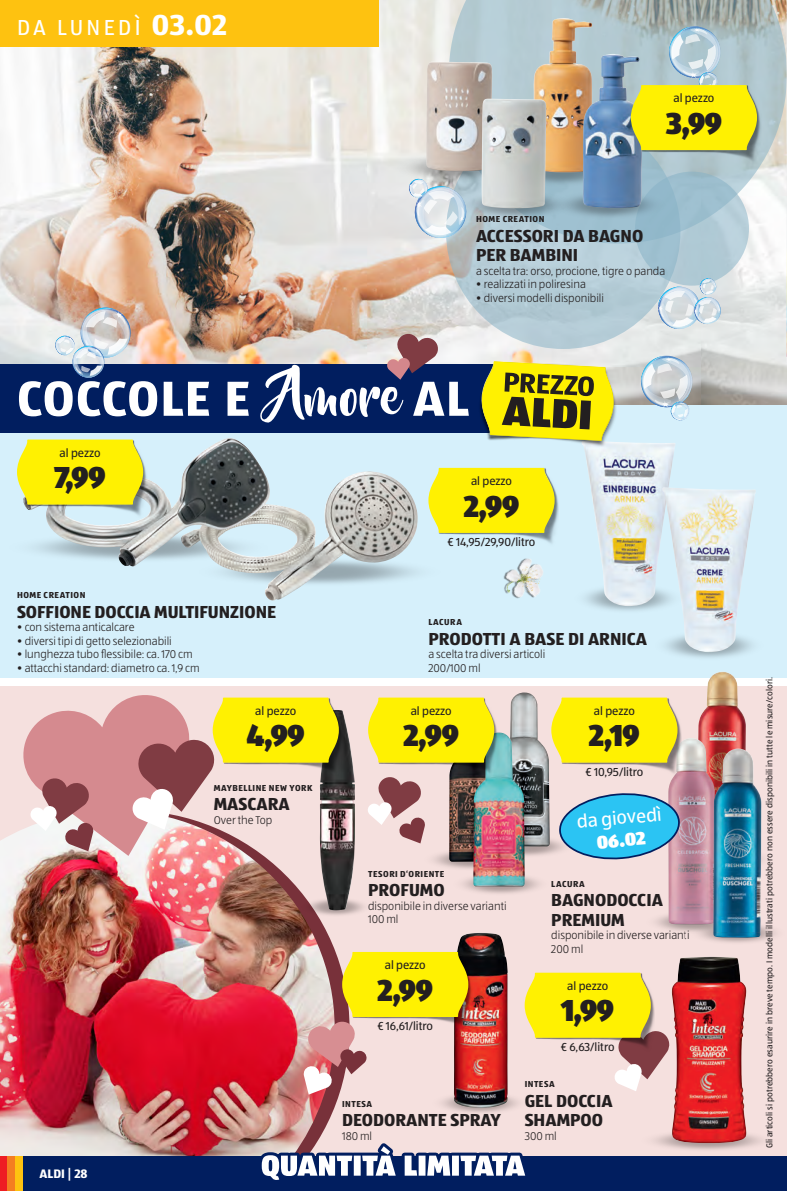
<style>
.page{position:relative;width:787px;height:1191px;background:#fff}
.page>*{position:absolute;margin:0;border:0;box-sizing:border-box;transform-origin:0 0}
.t1{font:700 51px "ALDISUEDOT";letter-spacing:.025em;color:#fff}
.t2{font:900 31.5px "ALDISUEDOT";letter-spacing:-.03em;color:#231f20;scale:.95 1}
.t3{font:22.5px "ALDISUEDOT";letter-spacing:.15em;color:#fff}
.t4{font:18.9px/22.8px "ALDISUEDOT";color:#fff;text-align:center}
.co_Produktname{font:700 18px/19.5px "ALDISUEDOT";color:#231f20}
.t5{font:700 12.75px "ALDISUEDOT";letter-spacing:.01em;color:#fff}
.t6{font:12px "ALDISUEDOT";color:#231f20}
.co_Produktname-2{font:300 11.7px "ALDISUEDOT";color:#231f20}
.co_Fliesstext{font:300 11.7px "ALDISUEDOT";color:#231f20}
.co_Markennamen{font:700 9px "ALDISUEDOT";letter-spacing:.06em;color:#231f20}
.t7{font:8.85px "ALDISUEDOT";letter-spacing:.01em;color:#231f20}
.s1{font-weight:700;font-size:30px}
.s2{font-family:"Beyond The Mountains";font-weight:400}
.s3{font-weight:900}
</style>
<div class="page">
<div style="left:0;top:393px;width:787px;height:285px;background:#d6f0fb"></div>
<div style="left:0;top:687px;width:787px;height:470px;background:#f5e0de"></div>
<img style="left:503px;top:558px;width:40px;height:41px">
<img style="left:0;top:831px;width:334px;height:326px">
<svg style="left:368px;top:777px;width:57px;height:66px"></svg>
<img style="left:0;top:0;width:701px;height:404px">
<svg style="left:619px;top:336px;width:30px;height:9px"></svg>
<svg style="left:638px;top:356px;width:57px;height:65px"></svg>
<svg style="left:449px;top:0;width:337px;height:243px;background:#bbcacd"></svg>
<svg style="left:446px;top:115px;width:234px;height:234px;background:#b2c9d4"></svg>
<svg style="left:635px;top:172px;width:114px;height:114px;background:#a5c3d1"></svg>
<svg style="left:655px;top:278px;width:67px;height:53px;background:#d0dde4"></svg>
<svg style="left:647px;top:7px;width:31px;height:9px"></svg>
<svg style="left:786px;top:357px;width:1px;height:48px"></svg>
<img style="left:786px;top:0;width:1px;height:357px">
<img style="left:222px;top:471px;width:196px;height:130px">
<img style="left:581px;top:442px;width:94px;height:164px">
<img style="left:35px;top:438px;width:235px;height:129px">
<img style="left:24px;top:439px;width:123px;height:79px">
<svg style="left:17px;top:439px;width:126px;height:66px;background:#f8ed13"></svg>
<img style="left:298px;top:897px;width:66px;height:20px">
<img style="left:320px;top:713px;width:35px;height:197px">
<img style="left:442px;top:1090px;width:76px;height:23px">
<img style="left:454px;top:933px;width:53px;height:175px">
<img style="left:671px;top:956px;width:75px;height:187px">
<svg style="left:524px;top:972px;width:145px;height:119px"></svg>
<img style="left:761px;top:846px;width:1px;height:18px">
<img style="left:697px;top:671px;width:49px;height:77px">
<img style="left:668px;top:738px;width:46px;height:186px">
<img style="left:685px;top:920px;width:91px;height:23px">
<img style="left:713px;top:748px;width:48px;height:189px">
<div style="left:0;top:365px;width:497px;height:68px;background:#011e5f"></div>
<img style="left:470px;top:353px;width:154px;height:99px">
<svg style="left:481px;top:361px;width:133px;height:80px;background:#b7b023"></svg>
<svg style="left:155px;top:284px;width:14px;height:33px"></svg>
<svg style="left:160px;top:339px;width:9px;height:26px"></svg>
<img style="left:54px;top:307px;width:80px;height:71px">
<svg style="left:408px;top:184px;width:58px;height:54px"></svg>
<img style="left:524px;top:834px;width:34px;height:24px">
<img style="left:510px;top:692px;width:39px;height:154px">
<img style="left:434px;top:852px;width:39px;height:17px">
<img style="left:449px;top:776px;width:24px;height:85px">
<img style="left:463px;top:872px;width:76px;height:22px">
<img style="left:473px;top:732px;width:51px;height:154px">
<img style="left:339px;top:710px;width:4px;height:66px">
<svg style="left:19px;top:695px;width:320px;height:161px"></svg>
<img style="left:379px;top:720px;width:119px;height:56px">
<svg style="left:368px;top:697px;width:126px;height:66px;background:#faed11"></svg>
<img style="left:562px;top:718px;width:119px;height:58px">
<svg style="left:551px;top:697px;width:126px;height:66px;background:#fbed12"></svg>
<img style="left:468px;top:952px;width:4px;height:78px">
<svg style="left:303px;top:951px;width:165px;height:143px"></svg>
<svg style="left:387px;top:333px;width:52px;height:47px"></svg>
<img style="left:546px;top:172px;width:37px;height:15px">
<img style="left:533px;top:18px;width:59px;height:154px">
<img style="left:393px;top:152px;width:88px;height:32px">
<img style="left:426px;top:62px;width:66px;height:109px">
<img style="left:454px;top:189px;width:93px;height:31px">
<img style="left:481px;top:99px;width:65px;height:109px">
<img style="left:547px;top:189px;width:122px;height:31px">
<img style="left:583px;top:54px;width:59px;height:154px">
<img style="left:631px;top:85px;width:130px;height:78px">
<svg style="left:631px;top:26px;width:126px;height:124px;background:#d5d969"></svg>
<img style="left:662px;top:487px;width:94px;height:165px">
<img style="left:439px;top:488px;width:119px;height:56px">
<svg style="left:428px;top:467px;width:126px;height:66px;background:#f9ee14"></svg>
<svg style="left:558px;top:791px;width:122px;height:70px"></svg>
<div style="left:0;top:1157px;width:787px;height:34px;background:#011e5f"></div>
<div style="left:0;top:1157px;width:22px;height:34px;background:#ee1d23"></div>
<div style="left:7px;top:1157px;width:15px;height:34px;background:#f47d21"></div>
<div style="left:15px;top:1157px;width:7px;height:34px;background:#fec210"></div>
<svg style="left:256px;top:1129px;width:276px;height:51px"></svg>
<div style="left:0;top:0;width:378px;height:47px;background:#fec210"></div>
<p class="t3" style="left:17px;top:13px;width:211px">DA LUNEDÌ <span class="s1">03.02</span></p>
<p class="t6" style="left:673px;top:90px;width:42px">al pezzo</p>
<p class="t2" style="left:666px;top:101px;width:61px">3,99</p>
<p class="co_Markennamen" style="left:476px;top:213px;width:70px">HOME CREATION</p>
<p class="co_Produktname" style="left:476px;top:225px;width:169px">ACCESSORI DA BAGNO</p>
<p class="co_Produktname" style="left:476px;top:245px;width:104px">PER BAMBINI</p>
<p class="co_Produktname-2" style="left:476px;top:263px;width:191px">a scelta tra: orso, procione, tigre o panda</p>
<p class="co_Produktname-2" style="left:476px;top:277px;width:111px">• realizzati in poliresina</p>
<p class="co_Produktname-2" style="left:476px;top:290px;width:130px">• diversi modelli disponibili</p>
<p class="t1" style="left:17px;top:364px;width:453px">COCCOLE E <span class="s2">Amore</span> AL</p>
<p class="t6" style="left:60px;top:445px;width:42px">al pezzo</p>
<p class="t2" style="left:54px;top:455px;width:55px">7,99</p>
<p class="co_Markennamen" style="left:17px;top:589px;width:70px">HOME CREATION</p>
<p class="co_Produktname" style="left:17px;top:601px;width:261px">SOFFIONE DOCCIA MULTIFUNZIONE</p>
<p class="co_Produktname-2" style="left:17px;top:620px;width:119px">• con sistema anticalcare</p>
<p class="co_Produktname-2" style="left:17px;top:633px;width:156px">• diversi tipi di getto selezionabili</p>
<p class="co_Produktname-2" style="left:17px;top:647px;width:177px">• lunghezza tubo flessibile: ca. 170 cm</p>
<p class="co_Produktname-2" style="left:17px;top:660px;width:184px">• attacchi standard: diametro ca. 1,9 cm</p>
<p class="t6" style="left:255px;top:703px;width:42px">al pezzo</p>
<p class="t2" style="left:246px;top:713px;width:63px">4,99</p>
<p class="co_Markennamen" style="left:214px;top:781px;width:100px">MAYBELLINE NEW YORK</p>
<p class="co_Produktname" style="left:214px;top:794px;width:78px">MASCARA</p>
<p class="co_Fliesstext" style="left:214px;top:812px;width:60px">Over the Top</p>
<p class="t5" style="left:39px;top:1165px;width:50px">ALDI | 28</p>
<p class="t6" style="left:471px;top:473px;width:42px">al pezzo</p>
<p class="t2" style="left:464px;top:484px;width:60px">2,99</p>
<p class="t6" style="left:447px;top:534px;width:89px">€ 14,95/29,90/litro</p>
<p class="co_Markennamen" style="left:428px;top:616px;width:35px">LACURA</p>
<p class="co_Produktname" style="left:428px;top:628px;width:220px">PRODOTTI A BASE DI ARNICA</p>
<p class="co_Fliesstext" style="left:428px;top:647px;width:118px">a scelta tra diversi articoli</p>
<p class="co_Fliesstext" style="left:428px;top:660px;width:54px">200/100 ml</p>
<p class="t6" style="left:411px;top:703px;width:42px">al pezzo</p>
<p class="t2" style="left:403px;top:713px;width:60px">2,99</p>
<p class="co_Markennamen" style="left:368px;top:867px;width:78px">TESORI D‘ORIENTE</p>
<p class="co_Produktname" style="left:368px;top:880px;width:78px">PROFUMO</p>
<p class="co_Fliesstext" style="left:368px;top:898px;width:140px">disponibile in diverse varianti</p>
<p class="co_Fliesstext" style="left:368px;top:912px;width:32px">100 ml</p>
<p class="t6" style="left:385px;top:957px;width:42px">al pezzo</p>
<p class="t2" style="left:377px;top:968px;width:60px">2,99</p>
<p class="t6" style="left:377px;top:1018px;width:57px">€ 16,61/litro</p>
<p class="co_Markennamen" style="left:342px;top:1097px;width:32px">INTESA</p>
<p class="co_Produktname" style="left:342px;top:1110px;width:160px">DEODORANTE SPRAY</p>
<p class="co_Fliesstext" style="left:342px;top:1128px;width:32px">180 ml</p>
<p class="t6" style="left:594px;top:703px;width:42px">al pezzo</p>
<p class="t2" style="left:589px;top:713px;width:55px">2,19</p>
<p class="t6" style="left:585px;top:764px;width:59px">€ 10,95/litro</p>
<p class="t4" style="left:576px;top:809px;width:86px;rotate:-5deg">da giovedì<br><span class="s3">06.02</span></p>
<p class="co_Markennamen" style="left:551px;top:877px;width:35px">LACURA</p>
<p class="co_Produktname" style="left:551px;top:889px;width:113px">BAGNODOCCIA<br>PREMIUM</p>
<p class="co_Fliesstext" style="left:551px;top:928px;width:140px">disponibile in diverse varianti</p>
<p class="co_Fliesstext" style="left:551px;top:941px;width:33px">200 ml</p>
<p class="t6" style="left:567px;top:978px;width:42px">al pezzo</p>
<p class="t2" style="left:561px;top:988px;width:57px">1,99</p>
<p class="t6" style="left:561px;top:1039px;width:55px">€ 6,63/litro</p>
<p class="co_Markennamen" style="left:524px;top:1078px;width:32px">INTESA</p>
<p class="co_Produktname" style="left:524px;top:1090px;width:89px">GEL DOCCIA<br>SHAMPOO</p>
<p class="co_Fliesstext" style="left:524px;top:1128px;width:34px">300 ml</p>
<p class="t7" style="left:764px;top:1148px;width:473px;rotate:-90deg">Gli articoli si potrebbero esaurire in breve tempo. I modelli illustrati potrebbero non essere disponibili in tutte le misure/colori.</p>
</div>
